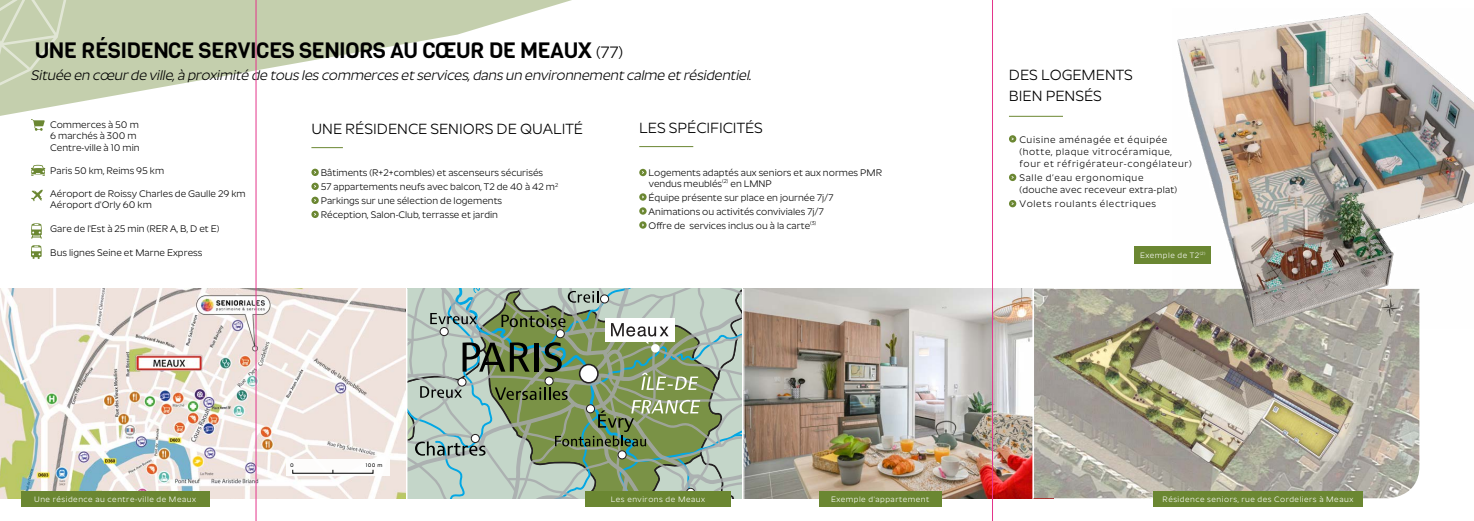
<style>
.page{position:relative;width:1474px;height:521px;background:#fff}
.page>*{position:absolute;margin:0;border:0;box-sizing:border-box;transform-origin:0 0}
.t1{font:21.88px "Viga";letter-spacing:-.02em;color:#000}
.t2{font:14.88px/20.1px "Roundo";color:#000}
.t3{font:italic 14px "Roundo";color:#000}
.t4{font:9.62px/14px "Roundo";color:#000}
.t5{font:9.62px/12.2px "Roundo";letter-spacing:.065em;color:#000}
.t6{font:9.62px/12.2px "Roundo";letter-spacing:.025em;color:#000}
.t7{font:7.88px "Roundo";letter-spacing:.065em;color:#fff}
.t8{font:500 5.25px "Roundo";color:#000}
.s1{font-family:"Roundo";font-size:16.62px}
</style>
<div class="page">
<img style="left:744px;top:289px;width:288px;height:209px">
<img style="left:0;top:289px;width:406px;height:209px">
<svg style="left:407px;top:289px;width:335px;height:209px;background:#98ac92"></svg>
<div style="left:286px;top:459px;width:103px;height:16px;background:#fff"></div>
<div style="left:819px;top:492px;width:122px;height:15px;background:#6b8732"></div>
<img style="left:1034px;top:289px;width:385px;height:209px">
<svg style="left:34px;top:127px;width:9px;height:4px"></svg>
<svg style="left:31px;top:165px;width:14px;height:11px"></svg>
<svg style="left:31px;top:223px;width:11px;height:15px"></svg>
<svg style="left:31px;top:245px;width:11px;height:14px"></svg>
<svg style="left:0;top:0;width:572px;height:127px"></svg>
<div style="left:585px;top:492px;width:145px;height:15px;background:#6b8732"></div>
<div style="left:21px;top:492px;width:188px;height:15px;background:#6b8732"></div>
<div style="left:1134px;top:246px;width:77px;height:17px;background:#6b8732"></div>
<hr style="left:311px;top:147px;width:32px;height:1px;background:#6b8732">
<svg style="left:311px;top:169px;width:8px;height:7px"></svg>
<svg style="left:311px;top:183px;width:8px;height:7px"></svg>
<svg style="left:311px;top:197px;width:8px;height:7px"></svg>
<svg style="left:311px;top:211px;width:8px;height:7px"></svg>
<hr style="left:639px;top:146px;width:54px;height:1px;background:#6b8732">
<svg style="left:639px;top:169px;width:7px;height:7px"></svg>
<svg style="left:639px;top:193px;width:7px;height:8px"></svg>
<svg style="left:639px;top:207px;width:7px;height:8px"></svg>
<svg style="left:639px;top:221px;width:7px;height:8px"></svg>
<svg style="left:0;top:0;width:68px;height:90px;background:#c7d2b2"></svg>
<svg style="left:31px;top:190px;width:12px;height:11px"></svg>
<div style="left:1152px;top:492px;width:210px;height:15px;background:#6b8732"></div>
<hr style="left:1008px;top:116px;width:54px;height:1px;background:#6b8732">
<svg style="left:1008px;top:135px;width:8px;height:8px"></svg>
<svg style="left:1008px;top:174px;width:8px;height:7px"></svg>
<svg style="left:1008px;top:200px;width:8px;height:7px"></svg>
<img style="left:1172px;top:13px;width:301px;height:315px">
<hr style="left:255px;top:0;width:1px;height:521px;background:#e4358b">
<hr style="left:992px;top:0;width:1px;height:521px;background:#e4358b">
<h1 class="t1" style="left:35px;top:35px;width:590px">UNE RÉSIDENCE SERVICES SENIORS AU CŒUR DE MEAUX <span class="s1">(77)</span></h1>
<h3 class="t3" style="left:31px;top:67px;width:725px">Située en cœurde ville,à proximité de touslescommercesetservices,dansun environnementcalme etrésidentiel.</h3>
<p class="t4" style="left:50px;top:119px;width:91px;line-height:11.5px">Commerces à 50 m<br>6 marchés à 300 m<br>Centre-ville à 10 min</p>
<p class="t4" style="left:50px;top:164px;width:115px">Paris 50 km, Reims 95 km</p>
<p class="t4" style="left:50px;top:188px;width:197px;line-height:11.5px">Aéroport de Roissy Charles de Gaulle 29 km<br>Aéroport d'Orly 60 km</p>
<p class="t4" style="left:50px;top:222px;width:171px">Gare de l'Est à 25 min (RER A, B, D et E)</p>
<p class="t4" style="left:50px;top:246px;width:154px">Bus lignes Seine et Marne Express</p>
<h2 class="t2" style="left:311px;top:120px;width:273px">UNE RÉSIDENCE SENIORS DE QUALITÉ</h2>
<p class="t4" style="left:321px;top:166px;width:239px">Bâtiments (R+2+combles) et ascenseurs sécurisés<br>57 appartements neufs avec balcon, T2 de 40 à 42 m<sup>2<br></sup>Parkings sur une sélection de logements<br>Réception, Salon-Club, terrasse et jardin</p>
<h2 class="t2" style="left:639px;top:119px;width:125px">LES SPÉCIFICITÉS</h2>
<p class="t4" style="left:648px;top:168px;width:235px;line-height:10.5px">Logements adaptés aux seniors et aux normes PMR vendus meublés<sup>(2)</sup> en LMNP</p>
<p class="t4" style="left:648px;top:191px;width:186px">Équipe présente sur place en journée 7j/7<br>Animations ou activités conviviales 7j/7<br>Offre de services inclus ou à la carte<sup>(3)</sup></p>
<h2 class="t2" style="left:1008px;top:66px;width:125px">DES LOGEMENTS<br>BIEN PENSÉS</h2>
<p class="t5" style="left:1019px;top:134px;width:174px">Cuisine aménagée et équipée (hotte, plaque vitrocéramique, four et réfrigérateur-congélateur)</p>
<p class="t6" style="left:1019px;top:172px;width:159px">Salle d’eau ergonomique (douche avec receveur extra-plat)</p>
<p class="t5" style="left:1019px;top:199px;width:138px">Volets roulants électriques</p>
<p class="t7" style="left:1140px;top:250px;width:67px">Exemple de T2<sup>(2)</sup></p>
<p class="t8" style="left:290px;top:462px;width:5px">0</p>
<p class="t8" style="left:366px;top:462px;width:18px">100 m</p>
<p class="t7" style="left:34px;top:495px;width:163px">Une résidence au centre-ville de Meaux</p>
<p class="t7" style="left:611px;top:495px;width:96px">Les environs de Meaux</p>
<p class="t7" style="left:831px;top:495px;width:100px">Exemple d'appartement</p>
<p class="t7" style="left:1162px;top:495px;width:192px">Résidence seniors, rue des Cordeliers à Meaux</p>
</div>
